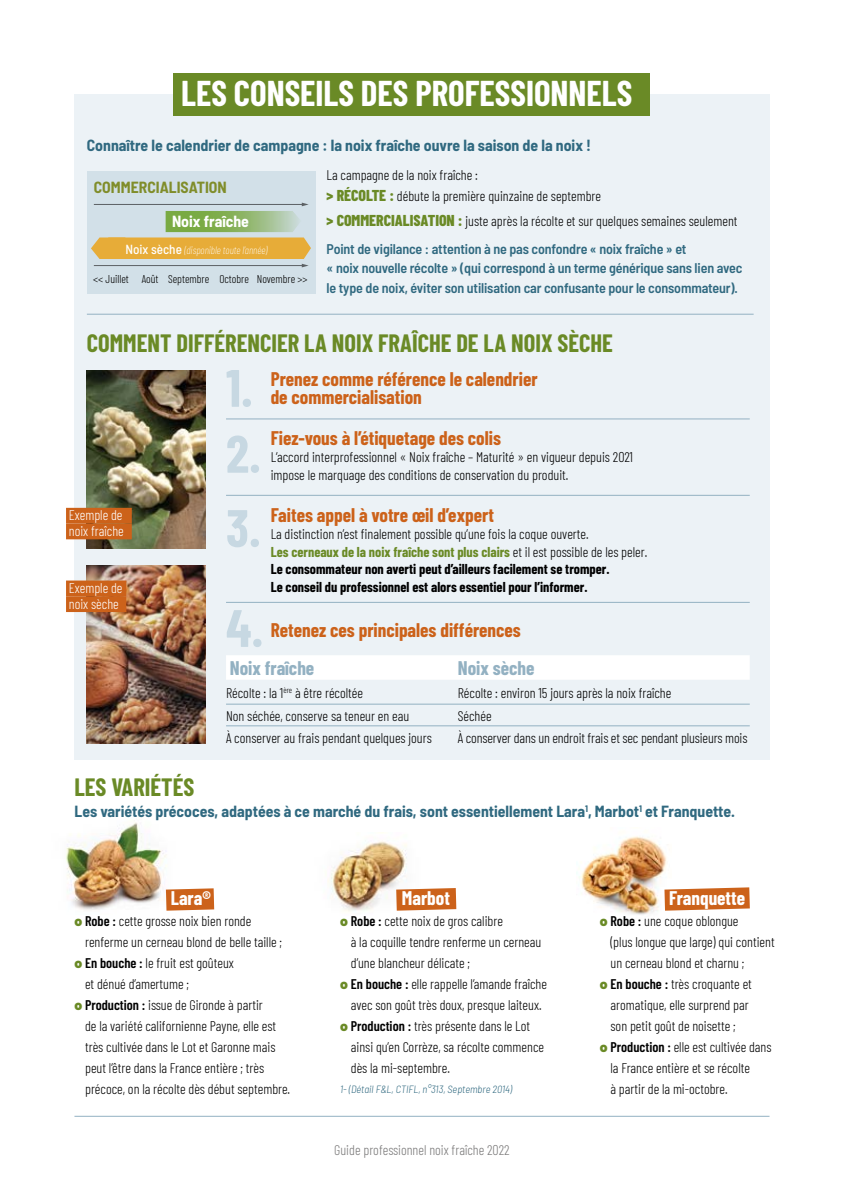
<style>
.page{position:relative;width:844px;height:1191px;background:#fff}
.page>*{position:absolute;margin:0;border:0;box-sizing:border-box;transform-origin:0 0}
.t1{font:700 52.5px "Barlow Condensed";color:#c7d8e2}
.t2{font:700 35px "Barlow Condensed";color:#fff}
.t3{font:700 24.5px "Barlow Condensed";color:#6a8a26}
.t4{font:700 19.25px/17.5px "Barlow Condensed";color:#cc621a}
.t5{font:700 19.25px "Barlow Condensed";color:#fff}
.t6{font:700 19.25px "Barlow Condensed";color:#93b1c2}
.t7{font:700 semi-condensed 15.75px "Barlow";color:#306980}
.t8{font:700 semi-condensed 15.75px "Barlow";color:#808d2a}
.t9{font:700 semi-condensed 15.75px "Barlow";color:#fff}
.t10{font:300 14px/22.8px "Barlow Condensed";color:#000}
.t11{font:700 14px/17.5px "Barlow Condensed";color:#000}
.t12{font:600 semi-condensed 14px/19.2px "Barlow";letter-spacing:-.01em;color:#306980}
.t13{font:300 14px/15.8px "Barlow Condensed";color:#fff}
.t14{font:300 14px "Barlow Condensed";color:#7c7b7b}
.t15{font:300 11.38px "Barlow Condensed";color:#000}
.t16{font:italic 300 semi-condensed 10.5px "Barlow";color:#306980}
.t17{font:italic 200 10.5px "Barlow Condensed";color:#fff}
.s1{font-family:"Barlow";font-weight:500;font-style:normal;font-stretch:semi-condensed;font-size:13.12px}
.s2{font-weight:800;font-size:15.75px;color:#6a8a26}
.s3{font-weight:300}
.s4{color:#6a8a26}
.s5{font-family:"Barlow";font-weight:900;color:#6a8a26}
.s6{font-weight:600}
</style>
<div class="page">
<div style="left:74px;top:94px;width:695px;height:665px;background:#ecf2f6"></div>
<img style="left:576px;top:836px;width:95px;height:79px">
<img style="left:328px;top:832px;width:93px;height:80px">
<img style="left:66px;top:822px;width:119px;height:89px">
<svg style="left:664px;top:887px;width:85px;height:23px;background:#d0702f"></svg>
<svg style="left:396px;top:888px;width:60px;height:22px"></svg>
<svg style="left:166px;top:888px;width:48px;height:22px"></svg>
<div style="left:226px;top:655px;width:523px;height:24px;background:#fff"></div>
<div style="left:173px;top:73px;width:477px;height:42px;background:#6a8a26"></div>
<div style="left:87px;top:171px;width:228px;height:123px;background:#d2e0e8"></div>
<svg style="left:91px;top:203px;width:220px;height:64px"></svg>
<hr style="left:87px;top:314px;width:666px;height:1px;background:#93b1c2">
<hr style="left:226px;top:704px;width:523px;height:1px;background:#93b1c2">
<hr style="left:226px;top:725px;width:523px;height:1px;background:#93b1c2">
<hr style="left:74px;top:1116px;width:695px;height:1px;background:#93b1c2">
<hr style="left:226px;top:602px;width:523px;height:1px;background:#93b1c2">
<hr style="left:226px;top:495px;width:523px;height:1px;background:#93b1c2">
<hr style="left:226px;top:418px;width:523px;height:1px;background:#93b1c2">
<img style="left:87px;top:370px;width:118px;height:179px">
<img style="left:87px;top:565px;width:118px;height:179px">
<div style="left:66px;top:508px;width:66px;height:15px;background:#cc621a"></div>
<div style="left:66px;top:523px;width:66px;height:16px;background:#cc621a"></div>
<div style="left:66px;top:580px;width:60px;height:16px;background:#cc621a"></div>
<div style="left:66px;top:596px;width:60px;height:16px;background:#cc621a"></div>
<h2 class="t2" style="left:181px;top:80px;width:452px">LES CONSEILS DES PROFESSIONNELS</h2>
<p class="t7" style="left:87px;top:139px;width:505px">Connaître le calendrier de campagne : la noix fraîche ouvre la saison de la noix !</p>
<p class="t8" style="left:94px;top:178px;width:134px">COMMERCIALISATION</p>
<p class="t9" style="left:172px;top:212px;width:78px">Noix fraîche</p>
<p class="t17" style="left:125px;top:246px;width:143px"><span class="s1">Noix sèche</span> (disponible toute l’année)</p>
<p class="t15" style="left:93px;top:275px;width:37px">&lt;&lt; Juillet</p>
<p class="t15" style="left:168px;top:275px;width:141px">Septembre Octobre Novembre &gt;&gt;</p>
<p class="t15" style="left:142px;top:275px;width:18px">Août</p>
<p class="t10" style="left:326px;top:166px;width:276px;line-height:21px">La campagne de la noix fraîche :<br><span class="s2">&gt; RÉCOLTE :</span> débute la première quinzaine de septembre</p>
<p class="t10" style="left:326px;top:210px;width:412px"><span class="s2">&gt; COMMERCIALISATION :</span> juste après la récolte et sur quelques semaines seulement</p>
<p class="t12" style="left:326px;top:240px;width:417px">Point de vigilance : attention à ne pas confondre « noix fraîche » et<br>« noix nouvelle récolte » (qui correspond à un terme générique sans lien avec le type de noix, éviter son utilisation car confusante pour le consommateur).</p>
<h3 class="t3" style="left:87px;top:334px;width:527px">COMMENT DIFFÉRENCIER LA NOIX FRAÎCHE DE LA NOIX SÈCHE</h3>
<p class="t13" style="left:69px;top:508px;width:56px">Exemple de noix fraîche</p>
<p class="t13" style="left:69px;top:581px;width:55px">Exemple de noix sèche</p>
<h1 class="t1" style="left:226px;top:368px;width:28px">1.</h1>
<h1 class="t1" style="left:226px;top:434px;width:36px">2.</h1>
<h1 class="t1" style="left:226px;top:508px;width:36px">3.</h1>
<h3 class="t4" style="left:271px;top:372px;width:268px">Prenez comme référence le calendrier de commercialisation</h3>
<h3 class="t4" style="left:271px;top:431px;width:232px">Fiez-vous à l’étiquetage des colis</h3>
<p class="t10" style="left:271px;top:449px;width:363px;line-height:17.5px">L’accord interprofessionnel « Noix fraîche – Maturité » en vigueur depuis 2021 impose le marquage des conditions de conservation du produit.</p>
<h3 class="t4" style="left:271px;top:508px;width:225px">Faites appel à votre œil d’expert</h3>
<p class="t11" style="left:271px;top:526px;width:378px"><span class="s3">La distinction n’est finalement possible qu’une fois la coque ouverte.<br></span><span class="s4">Les cerneaux de la noix fraîche sont plus clairs</span> <span class="s3">et il est possible de les peler.<br></span>Le consommateur non averti peut d’ailleurs facilement se tromper.<br>Le conseil du professionnel est alors essentiel pour l’informer.</p>
<h1 class="t1" style="left:226px;top:608px;width:39px">4.</h1>
<h3 class="t4" style="left:271px;top:623px;width:251px">Retenez ces principales différences</h3>
<h3 class="t6" style="left:457px;top:661px;width:78px">Noix sèche</h3>
<p class="t10" style="left:457px;top:682px;width:291px">Récolte : environ 15 jours après la noix fraîche<br>Séchée<br>À conserver dans un endroit frais et sec pendant plusieurs mois</p>
<h3 class="t6" style="left:230px;top:661px;width:86px">Noix fraîche</h3>
<p class="t10" style="left:226px;top:682px;width:207px">Récolte : la 1<sup>ère</sup> à être récoltée<br>Non séchée, conserve sa teneur en eau<br>À conserver au frais pendant quelques jours</p>
<h3 class="t3" style="left:74px;top:777px;width:121px">LES VARIÉTÉS</h3>
<p class="t7" style="left:74px;top:805px;width:661px">Les variétés précoces, adaptées à ce marché du frais, sont essentiellement Lara<sup>1</sup>, Marbot<sup>1</sup> et Franquette.</p>
<h3 class="t5" style="left:171px;top:890px;width:41px">Lara®</h3>
<p class="t10" style="left:74px;top:910px;width:178px"><span class="s5">o</span> <span class="s6">Robe :</span> cette grosse noix bien ronde</p>
<p class="t10" style="left:85px;top:931px;width:198px">renferme un cerneau blond de belle taille ;</p>
<p class="t10" style="left:74px;top:952px;width:161px"><span class="s5">o</span> <span class="s6">En bouche :</span> le fruit est goûteux</p>
<p class="t10" style="left:85px;top:973px;width:105px">et dénué d’amertume ;</p>
<p class="t10" style="left:74px;top:994px;width:190px"><span class="s5">o</span> <span class="s6">Production :</span> issue de Gironde à partir</p>
<p class="t10" style="left:85px;top:1015px;width:193px">de la variété californienne Payne, elle est</p>
<p class="t10" style="left:85px;top:1036px;width:192px">très cultivée dans le Lot et Garonne mais</p>
<p class="t10" style="left:85px;top:1057px;width:180px">peut l’être dans la France entière ; très</p>
<p class="t10" style="left:85px;top:1078px;width:206px">précoce, on la récolte dès début septembre.</p>
<h3 class="t5" style="left:402px;top:890px;width:50px">Marbot</h3>
<p class="t10" style="left:340px;top:910px;width:164px"><span class="s5">o</span> <span class="s6">Robe :</span> cette noix de gros calibre</p>
<p class="t10" style="left:351px;top:931px;width:192px">à la coquille tendre renferme un cerneau</p>
<p class="t10" style="left:351px;top:952px;width:121px">d’une blancheur délicate ;</p>
<p class="t10" style="left:340px;top:973px;width:208px"><span class="s5">o</span> <span class="s6">En bouche :</span> elle rappelle l’amande fraîche</p>
<p class="t10" style="left:351px;top:994px;width:192px">avec son goût très doux, presque laiteux.</p>
<p class="t10" style="left:340px;top:1015px;width:191px"><span class="s5">o</span> <span class="s6">Production :</span> très présente dans le Lot</p>
<p class="t10" style="left:351px;top:1036px;width:195px">ainsi qu’en Corrèze, sa récolte commence</p>
<p class="t10" style="left:351px;top:1057px;width:101px">dès la mi-septembre.</p>
<p class="t16" style="left:340px;top:1084px;width:173px">1- (Détail F&amp;L, CTIFL, n°313, Septembre 2014)</p>
<p class="t14" style="left:334px;top:1144px;width:177px">Guide professionnel noix fraîche 2022</p>
<h3 class="t5" style="left:669px;top:890px;width:77px">Franquette</h3>
<p class="t10" style="left:599px;top:910px;width:140px"><span class="s5">o</span> <span class="s6">Robe :</span> une coque oblongue</p>
<p class="t10" style="left:610px;top:931px;width:166px">(plus longue que large) qui contient</p>
<p class="t10" style="left:610px;top:952px;width:135px">un cerneau blond et charnu ;</p>
<p class="t10" style="left:599px;top:973px;width:153px"><span class="s5">o</span> <span class="s6">En bouche :</span> très croquante et</p>
<p class="t10" style="left:610px;top:994px;width:140px">aromatique, elle surprend par</p>
<p class="t10" style="left:610px;top:1015px;width:127px">son petit goût de noisette ;</p>
<p class="t10" style="left:599px;top:1036px;width:173px"><span class="s5">o</span> <span class="s6">Production :</span> elle est cultivée dans</p>
<p class="t10" style="left:610px;top:1057px;width:141px">la France entière et se récolte</p>
<p class="t10" style="left:610px;top:1078px;width:118px">à partir de la mi-octobre.</p>
</div>
